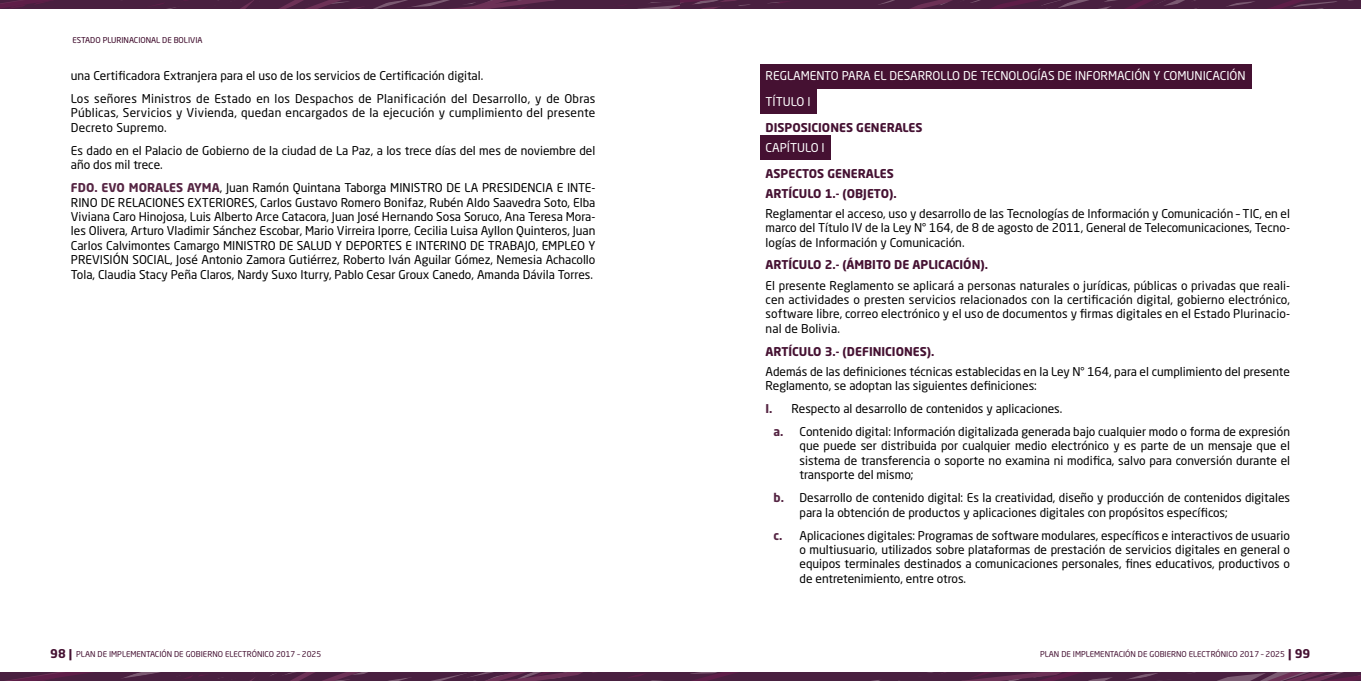
<style>
.page{position:relative;width:1361px;height:681px;background:#fff}
.page>*{position:absolute;margin:0;border:0;box-sizing:border-box;transform-origin:0 0}
.t1{font:12px/14.4px "Neo Sans Std";color:#000}
.t2{font:700 12px/20.1px "Neo Sans Std";color:#451132}
.t3{font:12px/14.4px "Neo Sans Std";letter-spacing:.02em;color:#000}
.t4{font:12px/25.7px "Neo Sans Std";color:#fff}
.t5{font:8px "Neo Sans Std";color:#451132}
.t6{font:8px "Neo Sans Std";color:#370023}
.s1{font-weight:700;color:#552543}
</style>
<div class="page">
<svg style="left:0;top:672px;width:1361px;height:9px;background:#512545"></svg>
<svg style="left:0;top:0;width:1361px;height:9px;background:#4e2344"></svg>
<div style="left:760px;top:64px;width:491px;height:25px;background:#451132"></div>
<div style="left:760px;top:90px;width:56px;height:24px;background:#451132"></div>
<div style="left:760px;top:135px;width:70px;height:25px;background:#451132"></div>
<p class="t6" style="left:72px;top:35px;width:132px">ESTADO PLURINACIONAL DE BOLIVIA</p>
<p class="t1" style="left:71px;top:64px;width:526px;line-height:22.9px">una Certificadora Extranjera para el uso de los servicios de Certificación digital.<br>Los señores Ministros de Estado en los Despachos de Planificación del Desarrollo, y de Obras</p>
<p class="t3" style="left:71px;top:106px;width:526px">Públicas, Servicios y Vivienda, quedan encargados de la ejecución y cumplimiento del presente<br>Decreto Supremo.</p>
<p class="t1" style="left:71px;top:143px;width:526px">Es dado en el Palacio de Gobierno de la ciudad de La Paz, a los trece días del mes de noviembre del año dos mil trece.</p>
<p class="t1" style="left:71px;top:180px;width:526px;text-align:justify"><span class="s1">FDO. EVO MORALES AYMA</span>, Juan Ramón Quintana Taborga MINISTRO DE LA PRESIDENCIA E INTE-RINO DE RELACIONES EXTERIORES, Carlos Gustavo Romero Bonifaz, Rubén Aldo Saavedra Soto, Elba Viviana Caro Hinojosa, Luis Alberto Arce Catacora, Juan José Hernando Sosa Soruco, Ana Teresa Mora&shy;les Olivera, Arturo Vladimir Sánchez Escobar, Mario Virreira Iporre, Cecilia Luisa Ayllon Quinteros, Juan Carlos Calvimontes Camargo MINISTRO DE SALUD Y DEPORTES E INTERINO DE TRABAJO, EMPLEO Y PREVISIÓN SOCIAL, José Antonio Zamora Gutiérrez, Roberto Iván Aguilar Gómez, Nemesia Achacollo Tola, Claudia Stacy Peña Claros, Nardy Suxo Iturry, Pablo Cesar Groux Canedo, Amanda Dávila Torres.</p>
<p class="t4" style="left:765px;top:63px;width:481px">REGLAMENTO PARA EL DESARROLLO DE TECNOLOGÍAS DE INFORMACIÓN Y COMUNICACIÓN<br>TÍTULO I</p>
<p class="t2" style="left:765px;top:117px;width:159px">DISPOSICIONES GENERALES</p>
<p class="t4" style="left:765px;top:134px;width:61px">CAPÍTULO I</p>
<p class="t2" style="left:765px;top:163px;width:133px">ASPECTOS GENERALES<br>ARTÍCULO 1.- (OBJETO).</p>
<p class="t1" style="left:765px;top:206px;width:526px;text-align:justify">Reglamentar el acceso, uso y desarrollo de las Tecnologías de Información y Comunicación – TIC, en el marco del Título IV de la Ley N° 164, de 8 de agosto de 2011, General de Telecomunicaciones, Tecno&shy;logías de Información y Comunicación.</p>
<p class="t2" style="left:765px;top:254px;width:224px">ARTÍCULO 2.- (ÁMBITO DE APLICACIÓN).</p>
<p class="t1" style="left:765px;top:277px;width:526px;text-align:justify">El presente Reglamento se aplicará a personas naturales o jurídicas, públicas o privadas que reali&shy;cen actividades o presten servicios relacionados con la certificación digital, gobierno electrónico, software libre, correo electrónico y el uso de documentos y firmas digitales en el Estado Plurinacio&shy;nal de Bolivia.</p>
<p class="t2" style="left:765px;top:341px;width:170px">ARTÍCULO 3.- (DEFINICIONES).</p>
<p class="t1" style="left:765px;top:364px;width:526px">Además de las definiciones técnicas establecidas en la Ley N° 164, para el cumplimiento del presente<br>Reglamento, se adoptan las siguientes definiciones:</p>
<p class="t1" style="left:773px;top:397px;width:518px;line-height:22.9px;text-indent:-8px"><span class="s1">I.</span> Respecto al desarrollo de contenidos y aplicaciones.<br><span class="s1">a.</span> Contenido digital: Información digitalizada generada bajo cualquier modo o forma de expresión</p>
<p class="t1" style="left:799px;top:438px;width:492px;text-align:justify">que puede ser distribuida por cualquier medio electrónico y es parte de un mensaje que el sistema de transferencia o soporte no examina ni modifica, salvo para conversión durante el transporte del mismo;</p>
<p class="t1" style="left:799px;top:490px;width:492px;text-indent:-26px"><span class="s1">b.</span> Desarrollo de contenido digital: Es la creatividad, diseño y producción de contenidos digitales para la obtención de productos y aplicaciones digitales con propósitos específicos;</p>
<p class="t1" style="left:799px;top:527px;width:492px;text-align:justify;text-indent:-26px"><span class="s1">c.</span> Aplicaciones digitales: Programas de software modulares, específicos e interactivos de usuario o multiusuario, utilizados sobre plataformas de prestación de servicios digitales en general o equipos terminales destinados a comunicaciones personales, fines educativos, productivos o de entretenimiento, entre otros.</p>
<p class="t2" style="left:50px;top:643px;width:24px">98 |</p>
<p class="t2" style="left:1288px;top:643px;width:24px">| 99</p>
<p class="t5" style="left:76px;top:649px;width:246px">PLAN DE IMPLEMENTACIÓN DE GOBIERNO ELECTRÓNICO 2017 – 2025</p>
<p class="t5" style="left:1040px;top:649px;width:246px">PLAN DE IMPLEMENTACIÓN DE GOBIERNO ELECTRÓNICO 2017 – 2025</p>
</div>
